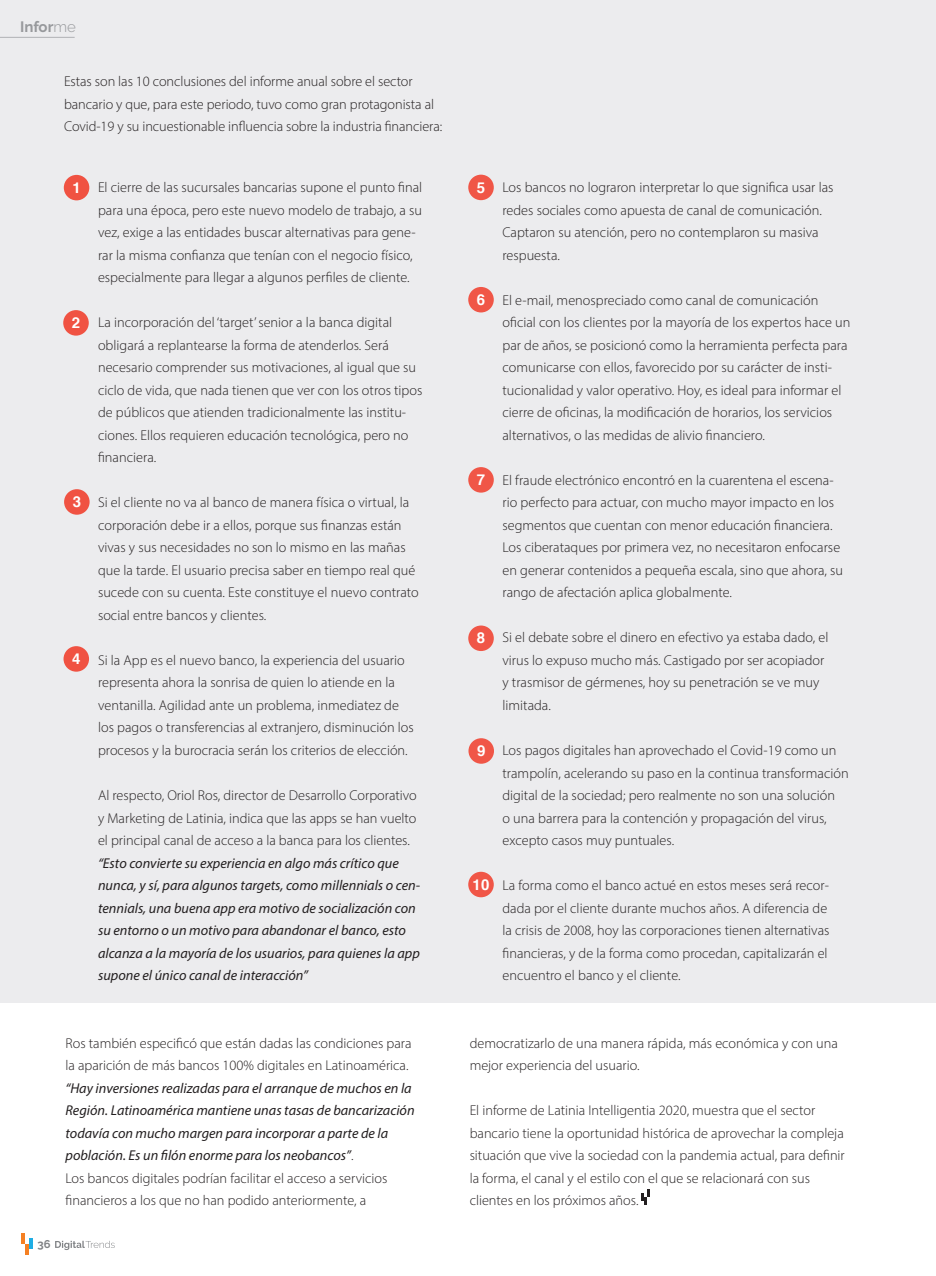
<style>
.page{position:relative;width:936px;height:1276px;background:#fff}
.page>*{position:absolute;margin:0;border:0;box-sizing:border-box;transform-origin:0 0}
._05_1_-_Titulo_Entre{font:700 15px "Helvetica";color:#fff}
.t1{font:700 15px "Raleway";letter-spacing:-.005em;color:#97999c}
.PARRAFO{font:300 14.25px/22.5px "Myriad Pro";color:#231f20}
.PARRAFO-2{font:italic 14.25px/22.5px "Myriad Pro";color:#231f20}
.t2{font:700 11.25px "Raleway";color:#808285}
.s1{font-weight:300}
.s2{font-weight:300;font-style:normal}
</style>
<div class="page">
<div style="left:0;top:0;width:935px;height:1002px;background:#ececee"></div>
<hr style="left:935px;top:0;width:1px;height:449px;background:#fff101">
<svg style="left:641px;top:1189px;width:9px;height:16px"></svg>
<div style="left:468px;top:871px;width:25px;height:26px;background:#f05647;border-radius:50%"></div>
<div style="left:64px;top:175px;width:25px;height:25px;background:#f05242;border-radius:50%"></div>
<div style="left:63px;top:310px;width:26px;height:26px;background:#f05242;border-radius:50%"></div>
<div style="left:64px;top:489px;width:26px;height:26px;background:#f05242;border-radius:50%"></div>
<div style="left:63px;top:646px;width:26px;height:25px;background:#f05242;border-radius:50%"></div>
<div style="left:468px;top:175px;width:26px;height:25px;background:#f05647;border-radius:50%"></div>
<div style="left:468px;top:287px;width:25px;height:25px;background:#f05647;border-radius:50%"></div>
<div style="left:468px;top:467px;width:26px;height:25px;background:#f05647;border-radius:50%"></div>
<div style="left:468px;top:625px;width:26px;height:26px;background:#f05647;border-radius:50%"></div>
<div style="left:468px;top:738px;width:26px;height:25px;background:#f05647;border-radius:50%"></div>
<hr style="left:0;top:37px;width:75px;height:1px;background:#b0b1b5">
<hr style="left:25px;top:1243px;width:4px;height:11px;background:#f58023">
<svg style="left:30px;top:1238px;width:3px;height:11px"></svg>
<svg style="left:21px;top:1233px;width:3px;height:10px"></svg>
<svg style="left:55px;top:1240px;width:60px;height:10px"></svg>
<p class="t1" style="left:20px;top:18px;width:57px">Infor<span class="s1">me</span></p>
<p class="PARRAFO" style="left:64px;top:70px;width:379px">Estas son las 10 conclusiones del informe anual sobre el sector bancario y que, para este periodo, tuvo como gran protagonista al<br>Covid-19 y su incuestionable influencia sobre la industria financiera:</p>
<p class="_05_1_-_Titulo_Entre" style="left:72px;top:175px;width:10px">1</p>
<p class="_05_1_-_Titulo_Entre" style="left:72px;top:310px;width:10px">2</p>
<p class="_05_1_-_Titulo_Entre" style="left:73px;top:489px;width:10px">3</p>
<p class="_05_1_-_Titulo_Entre" style="left:72px;top:646px;width:10px">4</p>
<p class="PARRAFO" style="left:98px;top:176px;width:326px">El cierre de las sucursales bancarias supone el punto final para una época, pero este nuevo modelo de trabajo, a su vez, exige a las entidades buscar alternativas para gene&shy;rar la misma confianza que tenían con el negocio físico, especialmente para llegar a algunos perfiles de cliente.</p>
<p class="PARRAFO" style="left:98px;top:311px;width:326px">La incorporación del ‘target’ senior a la banca digital obligará a replantearse la forma de atenderlos. Será necesario comprender sus motivaciones, al igual que su ciclo de vida, que nada tienen que ver con los otros tipos de públicos que atienden tradicionalmente las institu&shy;ciones. Ellos requieren educación tecnológica, pero no financiera.</p>
<p class="PARRAFO" style="left:98px;top:491px;width:322px">Si el cliente no va al banco de manera física o virtual, la corporación debe ir a ellos, porque sus finanzas están vivas y sus necesidades no son lo mismo en las mañas que la tarde. El usuario precisa saber en tiempo real qué sucede con su cuenta. Este constituye el nuevo contrato social entre bancos y clientes.</p>
<p class="PARRAFO" style="left:98px;top:649px;width:317px">Si la App es el nuevo banco, la experiencia del usuario representa ahora la sonrisa de quien lo atiende en la ventanilla. Agilidad ante un problema, inmediatez de los pagos o transferencias al extranjero, disminución los procesos y la burocracia serán los criterios de elección.</p>
<p class="PARRAFO-2" style="left:98px;top:783px;width:324px"><span class="s2">Al respecto, Oriol Ros, director de Desarrollo Corporativo y Marketing de Latinia, indica que las apps se han vuelto el principal canal de acceso a la banca para los clientes. </span>“Esto convierte su experiencia en algo más crítico que nunca, y sí, para algunos targets, como millennials o cen&shy;tennials, una buena app era motivo de socialización con su entorno o un motivo para abandonar el banco, esto alcanza a la mayoría de los usuarios, para quienes la app supone el único canal de interacción”</p>
<p class="t2" style="left:37px;top:1237px;width:15px">36</p>
<p class="PARRAFO-2" style="left:65px;top:1031px;width:351px"><span class="s2">Ros también especificó que están dadas las condiciones para la aparición de más bancos 100% digitales en Latinoamérica. </span>“Hay inversiones realizadas para el arranque de muchos en la Región. Latinoamérica mantiene unas tasas de bancarización todavía con mucho margen para incorporar a parte de la población. Es un filón enorme para los neobancos”<span class="s2">.</span></p>
<p class="PARRAFO" style="left:65px;top:1166px;width:323px">Los bancos digitales podrían facilitar el acceso a servicios financieros a los que no han podido anteriormente, a</p>
<p class="_05_1_-_Titulo_Entre" style="left:477px;top:175px;width:10px">5</p>
<p class="_05_1_-_Titulo_Entre" style="left:477px;top:287px;width:10px">6</p>
<p class="_05_1_-_Titulo_Entre" style="left:477px;top:467px;width:10px">7</p>
<p class="_05_1_-_Titulo_Entre" style="left:477px;top:626px;width:10px">8</p>
<p class="_05_1_-_Titulo_Entre" style="left:477px;top:738px;width:10px">9</p>
<p class="_05_1_-_Titulo_Entre" style="left:472px;top:872px;width:18px">10</p>
<p class="PARRAFO" style="left:502px;top:176px;width:332px">Los bancos no lograron interpretar lo que significa usar las redes sociales como apuesta de canal de comunicación.<br>Captaron su atención, pero no contemplaron su masiva respuesta.</p>
<p class="PARRAFO" style="left:502px;top:289px;width:349px">El e-mail, menospreciado como canal de comunicación oficial con los clientes por la mayoría de los expertos hace un par de años, se posicionó como la herramienta perfecta para comunicarse con ellos, favorecido por su carácter de insti&shy;tucionalidad y valor operativo. Hoy, es ideal para informar el cierre de oficinas, la modificación de horarios, los servicios alternativos, o las medidas de alivio financiero.</p>
<p class="PARRAFO" style="left:502px;top:469px;width:342px">El fraude electrónico encontró en la cuarentena el escena&shy;rio perfecto para actuar, con mucho mayor impacto en los segmentos que cuentan con menor educación financiera.<br>Los ciberataques por primera vez, no necesitaron enfocarse en generar contenidos a pequeña escala, sino que ahora, su rango de afectación aplica globalmente.</p>
<p class="PARRAFO" style="left:502px;top:626px;width:327px">Si el debate sobre el dinero en efectivo ya estaba dado, el virus lo expuso mucho más. Castigado por ser acopiador y trasmisor de gérmenes, hoy su penetración se ve muy limitada.</p>
<p class="PARRAFO" style="left:502px;top:739px;width:348px">Los pagos digitales han aprovechado el Covid-19 como un trampolín, acelerando su paso en la continua transformación digital de la sociedad; pero realmente no son una solución<br>o una barrera para la contención y propagación del virus, excepto casos muy puntuales.</p>
<p class="PARRAFO" style="left:502px;top:874px;width:328px">La forma como el banco actué en estos meses será recor&shy;dada por el cliente durante muchos años. A diferencia de la crisis de 2008, hoy las corporaciones tienen alternativas financieras, y de la forma como procedan, capitalizarán el encuentro el banco y el cliente.</p>
<p class="PARRAFO" style="left:469px;top:1031px;width:369px">democratizarlo de una manera rápida, más económica y con una mejor experiencia del usuario.</p>
<p class="PARRAFO" style="left:469px;top:1099px;width:376px">El informe de Latinia Intelligentia 2020, muestra que el sector bancario tiene la oportunidad histórica de aprovechar la compleja situación que vive la sociedad con la pandemia actual, para definir la forma, el canal y el estilo con el que se relacionará con sus clientes en los próximos años.</p>
</div>
